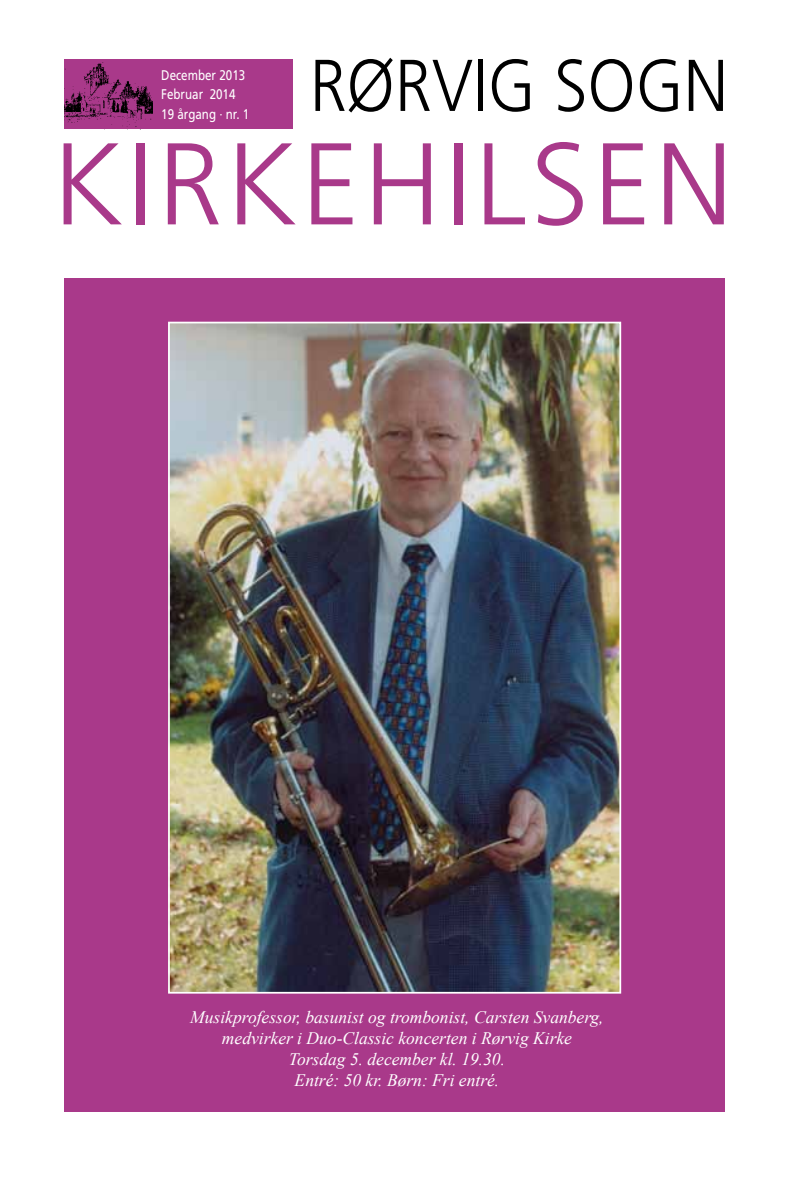
<style>
.page{position:relative;width:794px;height:1191px;background:#fff}
.page>*{position:absolute;margin:0;border:0;box-sizing:border-box;transform-origin:0 0}
.t1{font:300 116.02px "Frutiger";letter-spacing:.035em;color:#a9398a}
.t2{font:300 73.15px "Frutiger";color:#000;scale:.91 1}
.t3{font:italic 17.5px/21px "Times New Roman";color:#fff;text-align:center}
.t4{font:14px/19.2px "Frutiger";color:#fff;scale:.83 1}
</style>
<div class="page">
<div style="left:64px;top:278px;width:660px;height:833px;background:#a9398a"></div>
<div style="left:64px;top:59px;width:229px;height:70px;background:#a9398a"></div>
<img style="left:64px;top:62px;width:89px;height:65px">
<img style="left:171px;top:325px;width:447px;height:665px">
<div style="left:168px;top:322px;width:453px;height:671px;border:2px solid #fff"></div>
<p class="t4" style="left:161px;top:66px;width:108px">December 2013<br>Februar 2014<br>19 årgang · nr. 1</p>
<h2 class="t2" style="left:310px;top:44px;width:461px">RØRVIG SOGN</h2>
<h1 class="t1" style="left:53px;top:119px;width:681px">KIRKEHILSEN</h1>
<p class="t3" style="left:190px;top:1006px;width:415px">Musikprofessor, basunist og trombonist, Carsten Svanberg, medvirker i Duo-Classic koncerten i Rørvig Kirke<br>Torsdag 5. december kl. 19.30.<br>Entré: 50 kr. Børn: Fri entré.</p>
</div>
